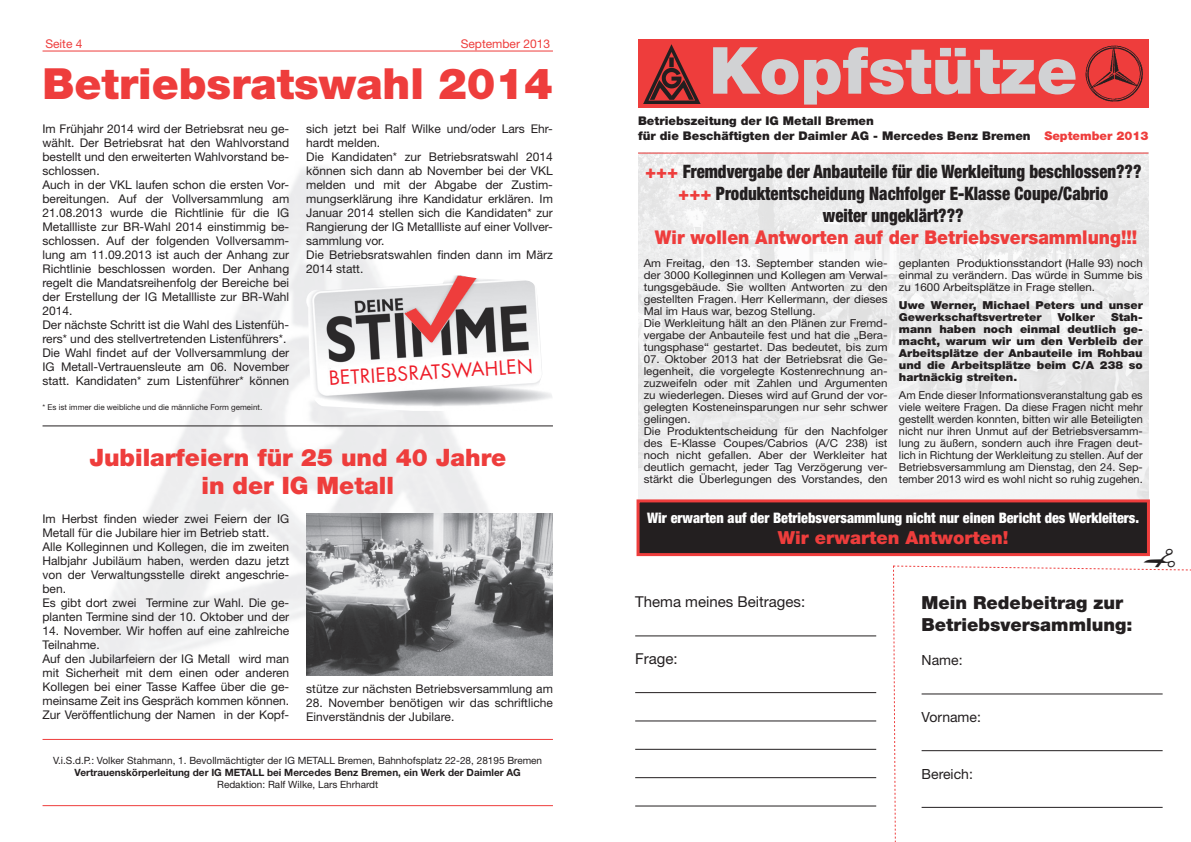
<style>
.page{position:relative;width:1191px;height:842px;background:#fff}
.page>*{position:absolute;margin:0;border:0;box-sizing:border-box;transform-origin:0 0}
.t1{font:900 65px "Helvetica Neue";color:#d1d2d4}
.t2{font:900 43px "Helvetica Neue";color:#ee3d3c}
.t3{font:900 24px/28.8px "Helvetica Neue";color:#ee3d3c;text-align:center}
.t4{font:900 19px "Helvetica Neue";color:#ee3d3c;scale:.91 1}
.t5{font:19px "Futura";color:#ee1c28}
.t6{font:900 condensed 18.5px/22px "Helvetica Neue";color:#231f20;text-align:center;scale:.91 1}
.t7{font:900 18px/22px "Helvetica Neue";color:#231f20}
.t8{font:900 18px "Helvetica Neue";color:#ee3d3c}
.t9{font:15px "Helvetica Neue";color:#231f20}
.t10{font:900 condensed 14.5px "Helvetica Neue";color:#fff}
.t11{font:14px "Helvetica Neue";color:#231f20}
.t12{font:12px/14px "Helvetica Neue";color:#231f20}
.t13{font:900 12px/14.4px "Helvetica Neue";color:#231f20}
.t14{font:12px "Helvetica Neue";color:#ee3d3c}
.t15{font:11px/12px "Helvetica Neue";color:#231f20;scale:1.05 1}
.t16{font:900 11px/12px "Helvetica Neue";color:#231f20;scale:1.05 1}
.t17{font:10px "Helvetica Neue";color:#231f20}
.t18{font:700 10px "Helvetica Neue";color:#231f20}
.t19{font:8px "Helvetica Neue";color:#231f20}
.s1{color:#ee3d3c}
</style>
<div class="page">
<img style="left:82px;top:167px;width:431px;height:509px">
<hr style="left:43px;top:805px;width:510px;height:1px;background:#ee3d3c">
<img style="left:638px;top:154px;width:510px;height:345px">
<hr style="left:43px;top:51px;width:510px;height:1px;background:#ee3d3c">
<hr style="left:43px;top:739px;width:510px;height:1px;background:#ee3d3c">
<div style="left:638px;top:40px;width:510px;height:68px;background:#ee3d3c"></div>
<hr style="left:638px;top:153px;width:510px;height:1px;background:#ee3d3c">
<img style="left:643px;top:44px;width:57px;height:59px">
<img style="left:1085px;top:45px;width:58px;height:57px">
<img style="left:306px;top:514px;width:247px;height:161px">
<hr style="left:43px;top:426px;width:510px;height:1px;background:#231f20">
<img style="left:306px;top:272px;width:246px;height:139px">
<svg style="left:404px;top:276px;width:72px;height:66px;background:#ca9a9b"></svg>
<div style="left:638px;top:501px;width:510px;height:54px;background:#231f20"></div>
<div style="left:636px;top:499px;width:514px;height:57px;border:3px solid #ee3d3c"></div>
<hr style="left:635px;top:635px;width:241px;height:1px;background:#231f20">
<hr style="left:635px;top:692px;width:241px;height:1px;background:#231f20">
<hr style="left:635px;top:720px;width:241px;height:1px;background:#231f20">
<hr style="left:635px;top:749px;width:241px;height:1px;background:#231f20">
<hr style="left:635px;top:777px;width:241px;height:1px;background:#231f20">
<hr style="left:635px;top:805px;width:241px;height:1px;background:#231f20">
<svg style="left:892px;top:547px;width:299px;height:295px"></svg>
<p class="t14" style="left:45px;top:37px;width:39px">Seite 4</p>
<p class="t14" style="left:461px;top:37px;width:91px">September 2013</p>
<h2 class="t2" style="left:43px;top:58px;width:512px">Betriebsratswahl 2014</h2>
<p class="t12" style="left:43px;top:122px;width:248px">Im Frühjahr 2014 wird der Betriebsrat neu ge&shy;wählt. Der Betriebsrat hat den Wahlvorstand bestellt und den erweiterten Wahlvorstand be&shy;schlossen.<br>Auch in der VKL laufen schon die ersten Vor&shy;bereitungen. Auf der Vollversammlung am 21.08.2013 wurde die Richtlinie für die IG Metallliste zur BR-Wahl 2014 einstimmig be&shy;schlossen. Auf der folgenden Vollversamm&shy;lung am 11.09.2013 ist auch der Anhang zur Richtlinie beschlossen worden. Der Anhang regelt die Mandatsreihenfolg der Bereiche bei der Erstellung der IG Metallliste zur BR-Wahl 2014.<br>Der nächste Schritt ist die Wahl des Listenfüh&shy;rers* und des stellvertretenden Listenführers*.<br>Die Wahl findet auf der Vollversammlung der IG Metall-Vertrauensleute am 06. November statt. Kandidaten* zum Listenführer* können</p>
<p class="t12" style="left:306px;top:122px;width:248px">sich jetzt bei Ralf Wilke und/oder Lars Ehr&shy;hardt melden.<br>Die Kandidaten* zur Betriebsratswahl 2014 können sich dann ab November bei der VKL melden und mit der Abgabe der Zustim&shy;mungserklärung ihre Kandidatur erklären. Im Januar 2014 stellen sich die Kandidaten* zur Rangierung der IG Metallliste auf einer Vollver&shy;sammlung vor.<br>Die Betriebsratswahlen finden dann im März 2014 statt.</p>
<h3 class="t5" style="left:328px;top:365px;width:206px;rotate:-3deg">BETRIEBSRATSWAHLEN</h3>
<p class="t19" style="left:43px;top:403px;width:221px">* Es ist immer die weibliche und die männliche Form gemeint.</p>
<h3 class="t3" style="left:89px;top:443px;width:418px">Jubilarfeiern für 25 und 40 Jahre in der IG Metall</h3>
<p class="t12" style="left:43px;top:512px;width:248px">Im Herbst finden wieder zwei Feiern der IG Metall für die Jubilare hier im Betrieb statt.<br>Alle Kolleginnen und Kollegen, die im zweiten Halbjahr Jubiläum haben, werden dazu jetzt von der Verwaltungsstelle direkt angeschrie&shy;ben.<br>Es gibt dort zwei Termine zur Wahl. Die ge&shy;planten Termine sind der 10. Oktober und der</p>
<p class="t12" style="left:43px;top:624px;width:248px">14. November. Wir hoffen auf eine zahlreiche Teilnahme.<br>Auf den Jubilarfeiern der IG Metall wird man mit Sicherheit mit dem einen oder anderen Kollegen bei einer Tasse Kaffee über die ge&shy;meinsame Zeit ins Gespräch kommen können.<br>Zur Veröffentlichung der Namen in der Kopf-</p>
<p class="t12" style="left:306px;top:682px;width:248px">stütze zur nächsten Betriebsversammlung am</p>
<p class="t12" style="left:306px;top:696px;width:248px">28. November benötigen wir das schriftliche<br>Einverständnis der Jubilare.</p>
<p class="t17" style="left:53px;top:755px;width:490px">V.i.S.d.P.: Volker Stahmann, 1. Bevollmächtigter der IG METALL Bremen, Bahnhofsplatz 22-28, 28195 Bremen</p>
<p class="t18" style="left:75px;top:766px;width:448px">Vertrauenskörperleitung der IG METALL bei Mercedes Benz Bremen, ein Werk der Daimler AG</p>
<p class="t17" style="left:217px;top:779px;width:163px">Redaktion: Ralf Wilke, Lars Ehrhardt</p>
<h1 class="t1" style="left:709px;top:32px;width:370px">Kopfstütze</h1>
<p class="t13" style="left:638px;top:114px;width:512px">Betriebszeitung der IG Metall Bremen<br>für die Beschäftigten der Daimler AG - Mercedes Benz Bremen <span class="s1">September 2013</span></p>
<h3 class="t6" style="left:645px;top:160px;width:547px"><span class="s1">+++</span> Fremdvergabe der Anbauteile für die Werkleitung beschlossen??? <span class="s1">+++</span> Produktentscheidung Nachfolger E-Klasse Coupe/Cabrio<br>weiter ungeklärt???</h3>
<h3 class="t4" style="left:655px;top:226px;width:531px">Wir wollen Antworten auf der Betriebsversammlung!!!</h3>
<p class="t15" style="left:643px;top:257px;width:234px">Am Freitag, den 13. September standen wie&shy;der 3000 Kolleginnen und Kollegen am Verwal&shy;tungsgebäude. Sie wollten Antworten zu den gestellten Fragen. Herr Kellermann, der dieses Mal im Haus war, bezog Stellung.<br>Die Werkleitung hält an den Plänen zur Fremd&shy;vergabe der Anbauteile fest und hat die „Bera&shy;tungsphase“ gestartet. Das bedeutet, bis zum</p>
<p class="t15" style="left:643px;top:353px;width:234px">07. Oktober 2013 hat der Betriebsrat die Ge&shy;legenheit, die vorgelegte Kostenrechnung an&shy;zuzweifeln oder mit Zahlen und Argumenten zu wiederlegen. Dieses wird auf Grund der vor&shy;gelegten Kosteneinsparungen nur sehr schwer gelingen.<br>Die Produktentscheidung für den Nachfolger des E-Klasse Coupes/Cabrios (A/C 238) ist noch nicht gefallen. Aber der Werkleiter hat deutlich gemacht, jeder Tag Verzögerung ver&shy;stärkt die Überlegungen des Vorstandes, den</p>
<p class="t15" style="left:899px;top:257px;width:234px;text-align:justify">geplanten Produktionsstandort (Halle 93) noch einmal zu verändern. Das würde in Summe bis zu 1600 Arbeitsplätze in Frage stellen.</p>
<p class="t16" style="left:899px;top:299px;width:234px">Uwe Werner, Michael Peters und unser<br>Gewerkschaftsvertreter</p>
<p class="t16" style="left:899px;top:311px;width:234px;text-align:justify;text-indent:212px">Stah&shy;mann haben noch einmal deutlich ge&shy;macht, warum wir um den Verbleib der Arbeitsplätze der Anbauteile im Rohbau und die Arbeitsplätze beim C/A 238 so hartnäckig streiten.</p>
<p class="t15" style="left:899px;top:389px;width:234px;text-align:justify">Am Ende dieser Informationsveranstaltung gab es viele weitere Fragen. Da diese Fragen nicht mehr gestellt werden konnten, bitten wir alle Beteiligten nicht nur ihren Unmut auf der Betriebsversamm&shy;lung zu äußern, sondern auch ihre Fragen deut&shy;lich in Richtung der Werkleitung zu stellen. Auf der Betriebsversammlung am Dienstag, den 24. Sep&shy;tember 2013 wird es wohl nicht so ruhig zugehen.</p>
<p class="t16" style="left:1057px;top:311px;width:37px">Volker</p>
<p class="t10" style="left:647px;top:509px;width:493px">Wir erwarten auf der Betriebsversammlung nicht nur einen Bericht des Werkleiters.</p>
<h3 class="t8" style="left:778px;top:527px;width:232px">Wir erwarten Antworten!</h3>
<p class="t9" style="left:635px;top:593px;width:172px">Thema meines Beitrages:</p>
<p class="t9" style="left:635px;top:649px;width:44px">Frage:</p>
<h3 class="t7" style="left:921px;top:592px;width:212px">Mein Redebeitrag zur<br>Betriebsversammlung:</h3>
<p class="t11" style="left:921px;top:652px;width:42px">Name:</p>
<p class="t11" style="left:921px;top:708px;width:61px">Vorname:</p>
<p class="t11" style="left:921px;top:765px;width:53px">Bereich:</p>
</div>
